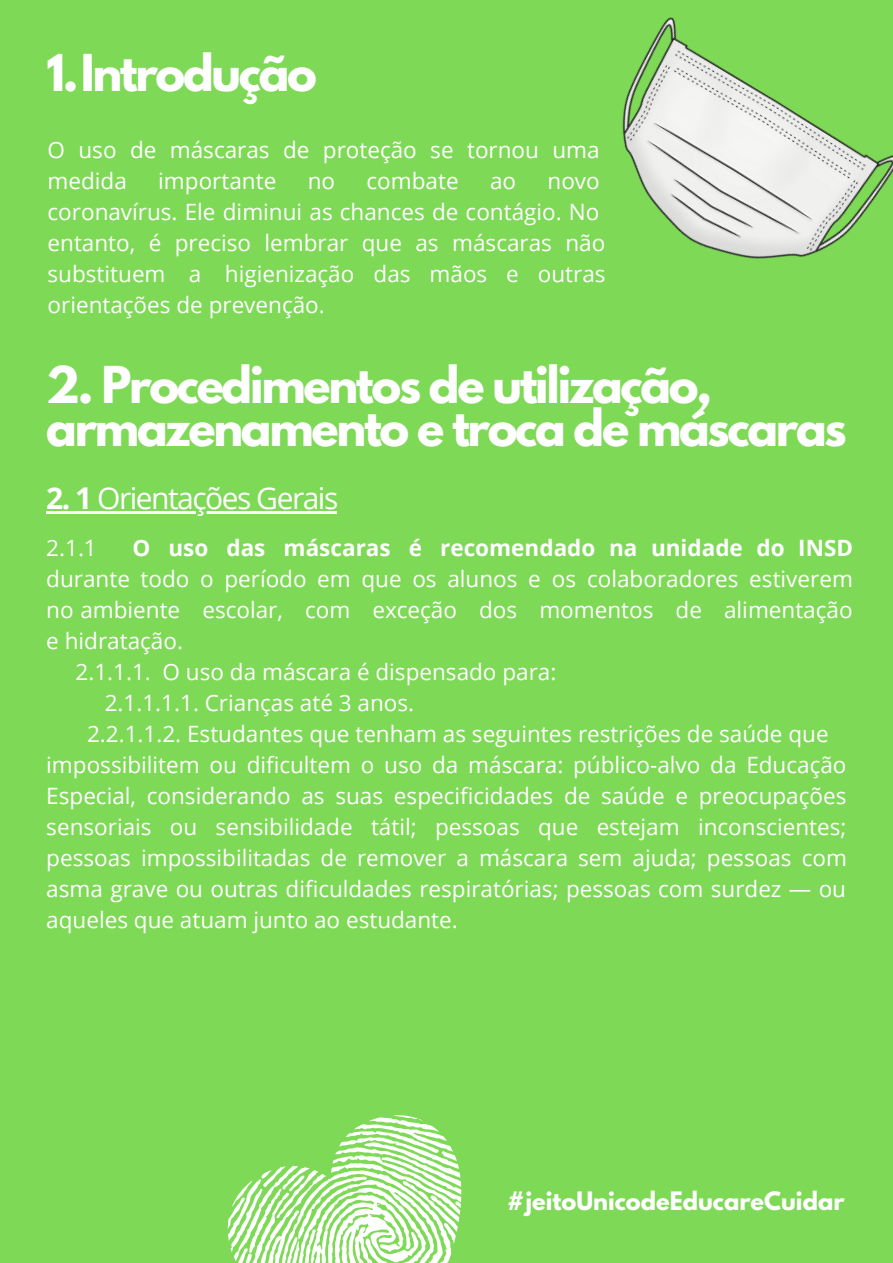
<style>
.page{position:relative;width:893px;height:1263px;background:#7ed957}
.page>*{position:absolute;margin:0;border:0;box-sizing:border-box;transform-origin:0 0}
.t1{font:700 45px/42.4px "League Spartan";letter-spacing:-.05em;color:#fff}
.t2{font:30px "Open Sans";letter-spacing:-.05em;color:#fff}
.t3{font:22.5px/31px "Open Sans";color:#fff}
.t4{font:700 22.5px "League Spartan";color:#fff}
.s1{font-weight:700}
</style>
<div class="page">
<img style="left:622px;top:17px;width:271px;height:242px">
<svg style="left:227px;top:1115px;width:235px;height:148px"></svg>
<hr style="left:46px;top:511px;width:45px;height:3px;background:#fff">
<hr style="left:91px;top:511px;width:246px;height:3px;background:#fff">
<p class="t1" style="left:47px;top:58px;width:272px">1.Introdução</p>
<p class="t3" style="left:48px;top:134px;width:553px">O uso de máscaras de proteção se tornou uma medida</p>
<p class="t3" style="left:158px;top:165px;width:119px">importante</p>
<p class="t3" style="left:308px;top:165px;width:29px">no</p>
<p class="t3" style="left:366px;top:165px;width:94px">combate</p>
<p class="t3" style="left:490px;top:165px;width:28px">ao</p>
<p class="t3" style="left:48px;top:165px;width:559px;text-indent:500px">novo coronavírus. Ele diminui as chances de contágio. No entanto, é preciso lembrar que as máscaras não substituem a higienização das mãos e outras orientações de prevenção.</p>
<p class="t1" style="left:46px;top:370px;width:802px">2. Procedimentos de utilização, armazenamento e troca de máscaras</p>
<p class="t2" style="left:46px;top:477px;width:293px"><span class="s1">2. 1</span> Orientações Gerais</p>
<p class="t3" style="left:46px;top:532px;width:52px">2.1.1</p>
<p class="t3" style="left:46px;top:532px;width:808px;text-align:justify;text-indent:86px"><span class="s1">O uso das máscaras é recomendado na unidade do INSD </span>durante todo o período em que os alunos e os colaboradores estiverem no ambiente escolar, com exceção dos momentos de alimentação e hidratação.</p>
<p class="t3" style="left:75px;top:656px;width:482px">2.1.1.1. O uso da máscara é dispensado para:</p>
<p class="t3" style="left:105px;top:687px;width:311px">2.1.1.1.1. Crianças até 3 anos.</p>
<p class="t3" style="left:87px;top:718px;width:743px">2.2.1.1.2. Estudantes que tenham as seguintes restrições de saúde que</p>
<p class="t3" style="left:46px;top:749px;width:801px">impossibilitem ou dificultem o uso da máscara: público-alvo da Educação</p>
<p class="t3" style="left:46px;top:779px;width:801px">Especial, considerando as suas especificidades de saúde e preocupações</p>
<p class="t3" style="left:46px;top:810px;width:801px">sensoriais ou sensibilidade tátil; pessoas que estejam inconscientes;</p>
<p class="t3" style="left:46px;top:841px;width:802px">pessoas impossibilitadas de remover a máscara sem ajuda; pessoas com</p>
<p class="t3" style="left:46px;top:872px;width:801px">asma grave ou outras dificuldades respiratórias; pessoas com surdez — ou</p>
<p class="t3" style="left:46px;top:903px;width:413px">aqueles que atuam junto ao estudante.</p>
<p class="t4" style="left:507px;top:1189px;width:339px">#jeitoUnicodeEducareCuidar</p>
</div>
